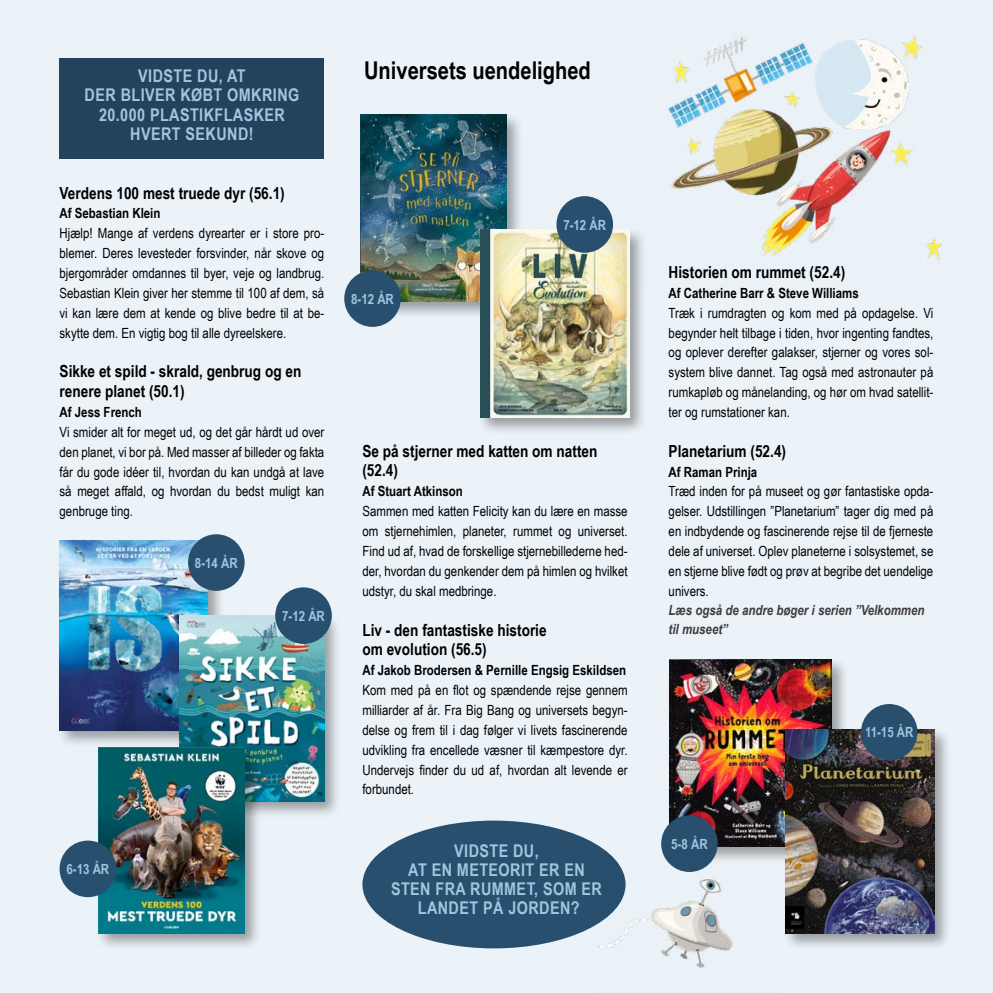
<style>
.page{position:relative;width:993px;height:993px;background:#fff}
.page>*{position:absolute;margin:0;border:0;box-sizing:border-box;transform-origin:0 0}
.id757{font:700 24.5px "Arial Narrow";color:#000}
.id50759{font:700 17.5px/19.2px "Arial Narrow";letter-spacing:.025em;color:#a1c6e0;text-align:center}
.id643{font:700 16.62px/19.2px "Arial Narrow";color:#000}
.id663{font:14px/19.8px "Arial Narrow";color:#000;text-align:justify}
.id642{font:700 14px "Arial Narrow";color:#000}
.id55410{font:italic 700 14px/19.2px "Arial Narrow";color:#3e3d40}
.t1{font:700 14px "Arial Narrow";color:#a1c6e0}
</style>
<div class="page">
<div style="left:0;top:0;width:992px;height:992px;background:#ecf3f8"></div>
<div style="left:362px;top:820px;width:263px;height:128px;background:#284f6e;border-radius:50%"></div>
<div style="left:60px;top:58px;width:264px;height:101px;background:#23425e"></div>
<div style="left:56px;top:537px;width:169px;height:210px;background:#000;opacity:.35"></div>
<img style="left:60px;top:540px;width:147px;height:189px">
<div style="left:176px;top:612px;width:165px;height:206px;background:#000;opacity:.35"></div>
<img style="left:179px;top:615px;width:145px;height:186px">
<div style="left:188px;top:534px;width:56px;height:56px;background:#284f6e;border-radius:50%"></div>
<div style="left:275px;top:587px;width:57px;height:56px;background:#284f6e;border-radius:50%"></div>
<div style="left:357px;top:112px;width:167px;height:207px;background:#000;opacity:.35"></div>
<img style="left:361px;top:115px;width:145px;height:186px">
<div style="left:477px;top:227px;width:170px;height:208px;background:#000;opacity:.35"></div>
<img style="left:480px;top:230px;width:149px;height:188px">
<div style="left:344px;top:270px;width:56px;height:57px;background:#284f6e;border-radius:50%"></div>
<div style="left:556px;top:196px;width:57px;height:57px;background:#284f6e;border-radius:50%"></div>
<div style="left:666px;top:656px;width:182px;height:208px;background:#000;opacity:.35"></div>
<img style="left:669px;top:659px;width:162px;height:187px">
<div style="left:781px;top:726px;width:170px;height:225px;background:#000;opacity:.35"></div>
<img style="left:784px;top:729px;width:149px;height:204px">
<div style="left:661px;top:815px;width:56px;height:56px;background:#284f6e;border-radius:50%"></div>
<div style="left:860px;top:703px;width:57px;height:57px;background:#284f6e;border-radius:50%"></div>
<div style="left:96px;top:744px;width:166px;height:206px;background:#000;opacity:.35"></div>
<img style="left:99px;top:747px;width:145px;height:186px">
<div style="left:60px;top:840px;width:56px;height:56px;background:#284f6e;border-radius:50%"></div>
<img style="left:585px;top:36px;width:357px;height:253px">
<img style="left:597px;top:848px;width:182px;height:120px">
<p class="id50759" style="left:85px;top:65px;width:216px">VIDSTE DU, AT<br>DER BLIVER KØBT OMKRING<br>20.000 PLASTIKFLASKER<br>HVERT SEKUND!</p>
<h1 class="id757" style="left:364px;top:52px;width:228px">Universets uendelighed</h1>
<h1 class="id643" style="left:60px;top:182px;width:227px">Verdens 100 mest truede dyr (56.1)</h1>
<h2 class="id642" style="left:60px;top:203px;width:102px">Af Sebastian Klein</h2>
<p class="id663" style="left:60px;top:223px;width:266px">Hjælp! Mange af verdens dyrearter er i store pro&shy;blemer. Deres levesteder forsvinder, når skove og bjergområder omdannes til byer, veje og landbrug.<br>Sebastian Klein giver her stemme til 100 af dem, så vi kan lære dem at kende og blive bedre til at be&shy;skytte dem. En vigtig bog til alle dyreelskere.</p>
<h1 class="id643" style="left:60px;top:361px;width:243px">Sikke et spild - skrald, genbrug og en renere planet (50.1)</h1>
<h2 class="id642" style="left:60px;top:401px;width:84px">Af Jess French</h2>
<p class="id663" style="left:60px;top:421px;width:266px">Vi smider alt for meget ud, og det går hårdt ud over den planet, vi bor på. Med masser af billeder og fakta får du gode idéer til, hvordan du kan undgå at lave så meget affald, og hvordan du bedst muligt kan genbruge ting.</p>
<p class="t1" style="left:195px;top:552px;width:44px">8-14 ÅR</p>
<p class="t1" style="left:282px;top:605px;width:44px">7-12 ÅR</p>
<p class="t1" style="left:66px;top:858px;width:44px">6-13 ÅR</p>
<p class="t1" style="left:351px;top:288px;width:44px">8-12 ÅR</p>
<p class="t1" style="left:563px;top:214px;width:44px">7-12 ÅR</p>
<h1 class="id643" style="left:362px;top:440px;width:236px">Se på stjerner med katten om natten (52.4)</h1>
<h2 class="id642" style="left:362px;top:481px;width:102px">Af Stuart Atkinson</h2>
<p class="id663" style="left:362px;top:501px;width:266px">Sammen med katten Felicity kan du lære en masse om stjernehimlen, planeter, rummet og universet.<br>Find ud af, hvad de forskellige stjernebillederne hed&shy;der, hvordan du genkender dem på himlen og hvilket udstyr, du skal medbringe.</p>
<h1 class="id643" style="left:362px;top:619px;width:186px">Liv - den fantastiske historie om evolution (56.5)</h1>
<h2 class="id642" style="left:362px;top:659px;width:265px">Af Jakob Brodersen &amp; Pernille Engsig Eskildsen</h2>
<p class="id663" style="left:362px;top:679px;width:266px">Kom med på en flot og spændende rejse gennem milliarder af år. Fra Big Bang og universets begyn&shy;delse og frem til i dag følger vi livets fascinerende udvikling fra encellede væsner til kæmpestore dyr.<br>Undervejs finder du ud af, hvordan alt levende er forbundet.</p>
<p class="id50759" style="left:391px;top:839px;width:212px">VIDSTE DU,<br>AT EN METEORIT ER EN<br>STEN FRA RUMMET, SOM ER<br>LANDET PÅ JORDEN?</p>
<h1 class="id643" style="left:668px;top:262px;width:178px">Historien om rummet (52.4)</h1>
<h2 class="id642" style="left:668px;top:282px;width:192px">Af Catherine Barr &amp; Steve Williams</h2>
<p class="id663" style="left:668px;top:302px;width:266px">Træk i rumdragten og kom med på opdagelse. Vi begynder helt tilbage i tiden, hvor ingenting fandtes, og oplever derefter galakser, stjerner og vores sol&shy;system blive dannet. Tag også med astronauter på rumkapløb og månelanding, og hør om hvad satellit&shy;ter og rumstationer kan.</p>
<h1 class="id643" style="left:668px;top:440px;width:119px">Planetarium (52.4)</h1>
<h2 class="id642" style="left:668px;top:461px;width:90px">Af Raman Prinja</h2>
<p class="id663" style="left:668px;top:481px;width:266px">Træd inden for på museet og gør fantastiske opda&shy;gelser. Udstillingen ”Planetarium” tager dig med på en indbydende og fascinerende rejse til de fjerneste dele af universet. Oplev planeterne i solsystemet, se en stjerne blive født og prøv at begribe det uendelige univers.</p>
<h2 class="id55410" style="left:668px;top:599px;width:257px">Læs også de andre bøger i serien ”Velkommen til museet”</h2>
<p class="t1" style="left:671px;top:833px;width:38px">5-8 ÅR</p>
<p class="t1" style="left:864px;top:721px;width:50px">11-15 ÅR</p>
</div>
